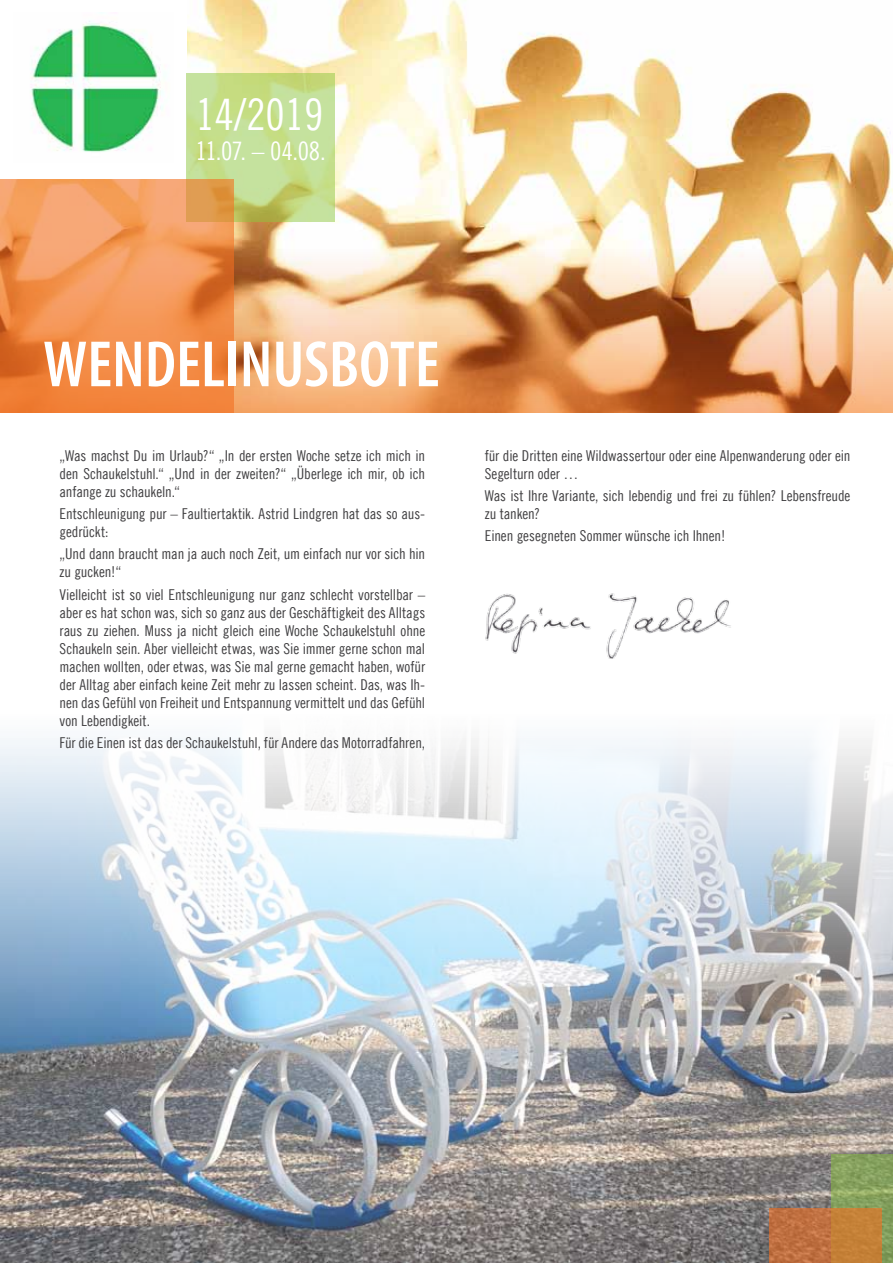
<style>
.page{position:relative;width:893px;height:1263px;background:#fff}
.page>*{position:absolute;margin:0;border:0;box-sizing:border-box;transform-origin:0 0}
.t1{font:600 condensed 66px "Myriad Pro";color:#fff}
.t2{font:43.5px "Trade Gothic LT Com Cn 18";color:#fff}
.t3{font:25.5px "Trade Gothic LT Com Cn 18";letter-spacing:-.02em;color:#fff}
.t4{font:15px/18px "Trade Gothic LT Com Cn 18";letter-spacing:-.005em;color:#414042}
</style>
<div class="page">
<img style="left:0;top:738px;width:893px;height:525px">
<img style="left:187px;top:0;width:706px;height:412px">
<svg style="left:186px;top:73px;width:149px;height:149px;background:#c3dc8c"></svg>
<svg style="left:0;top:179px;width:234px;height:233px;background:#f09150"></svg>
<img style="left:30px;top:21px;width:133px;height:131px">
<svg style="left:831px;top:1154px;width:62px;height:109px;background:#86a15e"></svg>
<svg style="left:770px;top:1208px;width:112px;height:55px;background:#c2773c"></svg>
<img style="left:485px;top:593px;width:246px;height:66px">
<h2 class="t2" style="left:196px;top:89px;width:129px">14/2019</h2>
<h3 class="t3" style="left:196px;top:136px;width:132px">11.07. – 04.08.</h3>
<h1 class="t1" style="left:43px;top:324px;width:398px">WENDELINUSBOTE</h1>
<p class="t4" style="left:60px;top:446px;width:367px;text-align:justify">„Was machst Du im Urlaub?“ „In der ersten Woche setze ich mich in den Schaukelstuhl.“ „Und in der zweiten?“ „Überlege ich mir, ob ich anfange zu schaukeln.“</p>
<p class="t4" style="left:60px;top:504px;width:367px">Entschleunigung pur – Faultiertaktik. Astrid Lindgren hat das so aus&shy;gedrückt:</p>
<p class="t4" style="left:60px;top:545px;width:367px">„Und dann braucht man ja auch noch Zeit, um einfach nur vor sich hin zu gucken!“</p>
<p class="t4" style="left:60px;top:585px;width:367px;text-align:justify">Vielleicht ist so viel Entschleunigung nur ganz schlecht vorstellbar – aber es hat schon was, sich so ganz aus der Geschäftigkeit des Alltags raus zu ziehen. Muss ja nicht gleich eine Woche Schaukelstuhl ohne Schaukeln sein. Aber vielleicht etwas, was Sie immer gerne schon mal machen wollten, oder etwas, was Sie mal gerne gemacht haben, wofür der Alltag aber einfach keine Zeit mehr zu lassen scheint. Das, was Ih&shy;nen das Gefühl von Freiheit und Entspannung vermittelt und das Gefühl von Lebendigkeit.</p>
<p class="t4" style="left:60px;top:733px;width:367px">Für die Einen ist das der Schaukelstuhl, für Andere das Motorradfahren,</p>
<p class="t4" style="left:485px;top:446px;width:367px">für die Dritten eine Wildwassertour oder eine Alpenwanderung oder ein<br>Segelturn oder …</p>
<p class="t4" style="left:485px;top:486px;width:367px">Was ist Ihre Variante, sich lebendig und frei zu fühlen? Lebensfreude zu tanken?</p>
<p class="t4" style="left:485px;top:527px;width:242px">Einen gesegneten Sommer wünsche ich Ihnen!</p>
</div>
